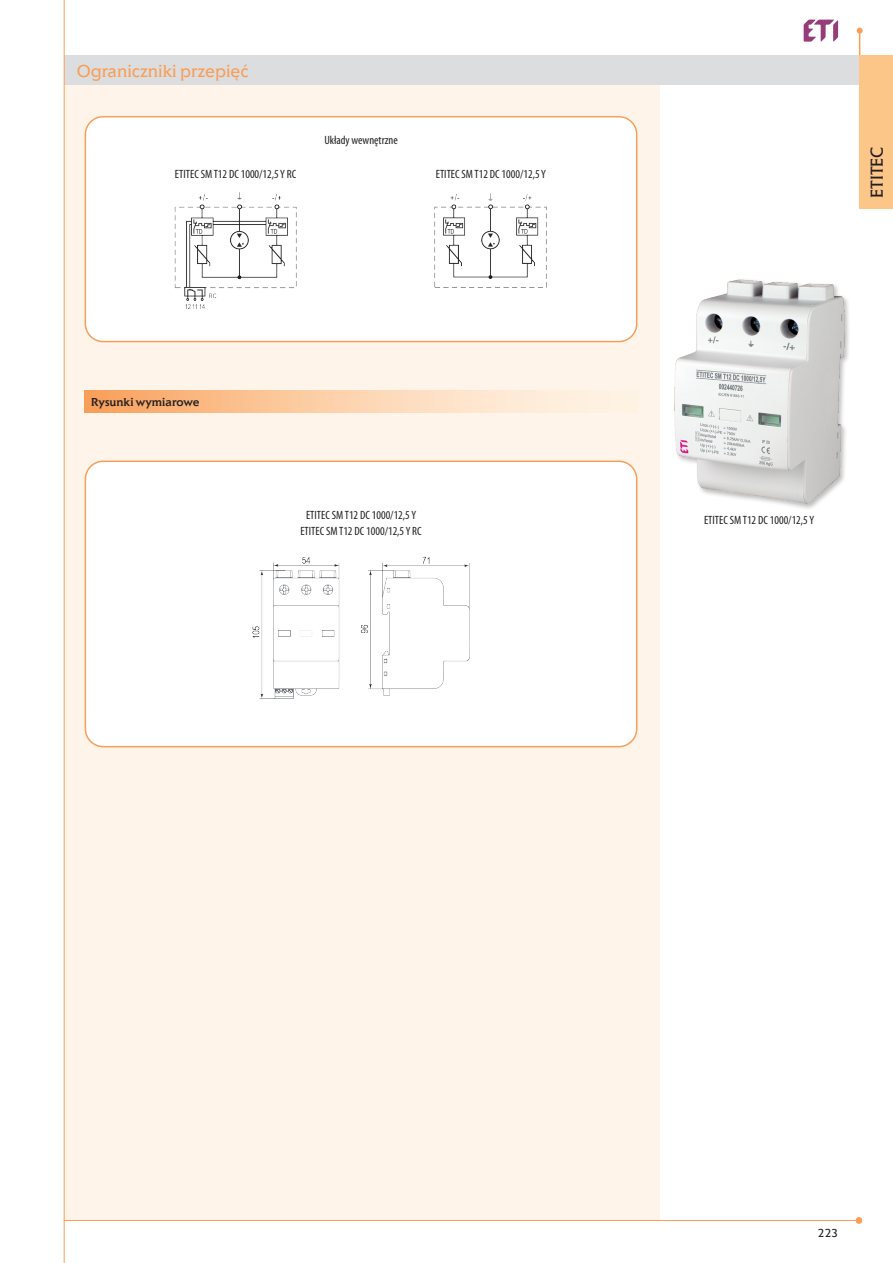
<style>
.page{position:relative;width:893px;height:1263px;background:#fff}
.page>*{position:absolute;margin:0;border:0;box-sizing:border-box;transform-origin:0 0}
.t1{font:18px "Elan Itc TEE";color:#f89e58}
.t2{font:18px "Elan Itc TEE";color:#231f20}
.tabela_center{font:condensed 12px "Myriad Pro";color:#231f20}
.fot__podpis{font:condensed 12px "Myriad Pro";color:#231f20}
.zastosowanie{font:500 12px "Elan Itc TEE";color:#231f20}
.t3{font:12px "Elan Itc TEE";color:#231f20}
</style>
<div class="page">
<svg style="left:804px;top:20px;width:34px;height:22px"></svg>
<div style="left:64px;top:85px;width:596px;height:1135px;background:#fef4ea"></div>
<div style="left:64px;top:55px;width:796px;height:30px;background:#dcdddf"></div>
<svg style="left:857px;top:28px;width:6px;height:27px"></svg>
<hr style="left:64px;top:1220px;width:792px;height:1px;background:#f89e58">
<div style="left:856px;top:1217px;width:6px;height:7px;background:#f89e58;border-radius:50%"></div>
<hr style="left:64px;top:0;width:1px;height:1263px;background:#f89e58">
<div style="left:859px;top:55px;width:34px;height:154px;background:#fdc689"></div>
<div style="left:85px;top:117px;width:552px;height:225px;background:#fff;border-radius:18px"></div>
<div style="left:85px;top:116px;width:552px;height:226px;border:1px solid #f89e58;border-radius:18px"></div>
<div style="left:85px;top:461px;width:552px;height:286px;background:#fff;border-radius:18px"></div>
<div style="left:85px;top:391px;width:552px;height:21px;background:linear-gradient(to right,#f9a664,#fffdf4)"></div>
<img style="left:175px;top:192px;width:122px;height:117px">
<img style="left:434px;top:193px;width:113px;height:95px">
<img style="left:252px;top:557px;width:218px;height:141px">
<div style="left:673px;top:278px;width:178px;height:232px;background:#231f20;opacity:.3"></div>
<img style="left:674px;top:279px;width:170px;height:224px">
<p class="t1" style="left:77px;top:60px;width:173px">Ograniczniki przepięć</p>
<p class="tabela_center" style="left:175px;top:166px;width:123px">ETITEC SM T12 DC 1000/12,5 Y RC</p>
<p class="tabela_center" style="left:324px;top:132px;width:75px">Układy wewnętrzne</p>
<p class="tabela_center" style="left:436px;top:166px;width:112px">ETITEC SM T12 DC 1000/12,5 Y</p>
<p class="zastosowanie" style="left:91px;top:395px;width:110px">Rysunki wymiarowe</p>
<p class="tabela_center" style="left:306px;top:507px;width:112px">ETITEC SM T12 DC 1000/12,5 Y</p>
<p class="tabela_center" style="left:300px;top:523px;width:123px">ETITEC SM T12 DC 1000/12,5 Y RC</p>
<h1 class="t2" style="left:866px;top:198px;width:53px;rotate:-90deg">ETITEC</h1>
<p class="fot__podpis" style="left:704px;top:512px;width:112px">ETITEC SM T12 DC 1000/12,5 Y</p>
<p class="t3" style="left:818px;top:1226px;width:22px">223</p>
</div>
